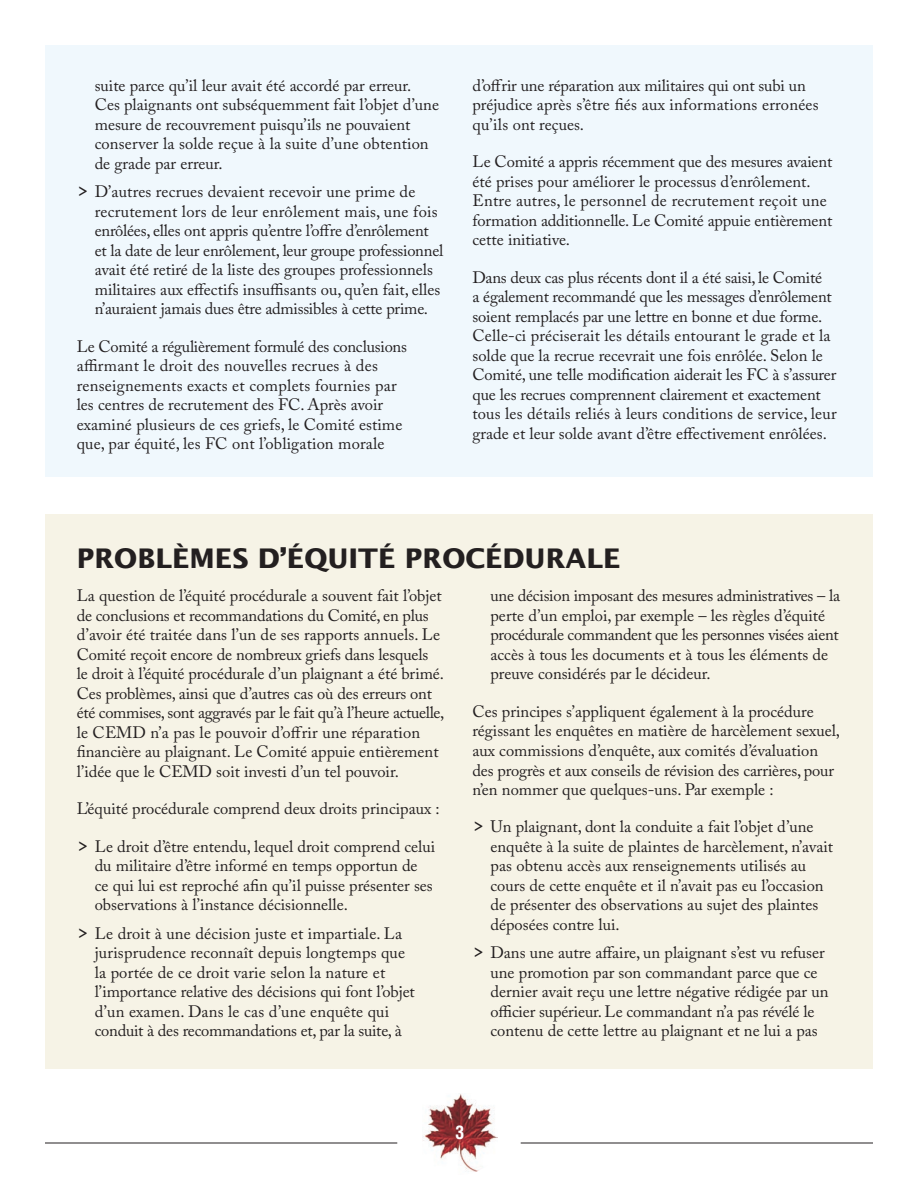
<style>
.page{position:relative;width:918px;height:1188px;background:#fff}
.page>*{position:absolute;margin:0;border:0;box-sizing:border-box;transform-origin:0 0}
.t1{font:700 27px "Lucida Sans Std";color:#231f20}
.t2{font:700 condensed 18px "Helvetica LT Std";color:#fff}
.t3{font:16.5px/19.5px "Adobe Caslon Pro";color:#231f20}
.s1{font-size:24px}
</style>
<div class="page">
<img style="left:423px;top:1094px;width:74px;height:78px">
<hr style="left:45px;top:1143px;width:352px;height:1px;background:#231f20">
<hr style="left:521px;top:1143px;width:352px;height:1px;background:#231f20">
<div style="left:45px;top:515px;width:828px;height:554px;background:#f6f3e6"></div>
<div style="left:45px;top:45px;width:828px;height:432px;background:#f0f8fd"></div>
<p class="t3" style="left:95px;top:75px;width:346px">suite parce qu’il leur avait été accordé par erreur.<br>Ces plaignants ont subséquemment fait l’objet d’une mesure de recouvrement puisqu’ils ne pouvaient conserver la solde reçue à la suite d’une obtention de grade par erreur.</p>
<p class="t3" style="left:95px;top:182px;width:350px;text-indent:-18px"><span class="s1">&gt;</span> D’autres recrues devaient recevoir une prime de recrutement lors de leur enrôlement mais, une fois enrôlées, elles ont appris qu’entre l’offre d’enrôlement et la date de leur enrôlement, leur groupe professionnel avait été retiré de la liste des groupes professionnels militaires aux effectifs insuffisants ou, qu’en fait, elles n’auraient jamais dues être admissibles à cette prime.</p>
<p class="t3" style="left:77px;top:336px;width:332px">Le Comité a régulièrement formulé des conclusions affirmant le droit des nouvelles recrues à des renseignements exacts et complets fournies par les centres de recrutement des FC. Après avoir examiné plusieurs de ces griefs, le Comité estime que, par équité, les FC ont l’obligation morale</p>
<p class="t3" style="left:472px;top:75px;width:348px">d’offrir une réparation aux militaires qui ont subi un préjudice après s’être fiés aux informations erronées qu’ils ont reçues.</p>
<p class="t3" style="left:472px;top:152px;width:361px">Le Comité a appris récemment que des mesures avaient été prises pour améliorer le processus d’enrôlement.<br>Entre autres, le personnel de recrutement reçoit une formation additionnelle. Le Comité appuie entièrement cette initiative.</p>
<p class="t3" style="left:472px;top:267px;width:366px">Dans deux cas plus récents dont il a été saisi, le Comité<br>a également recommandé que les messages d’enrôlement soient remplacés par une lettre en bonne et due forme.<br>Celle-ci préciserait les détails entourant le grade et la solde que la recrue recevrait une fois enrôlée. Selon le Comité, une telle modification aiderait les FC à s’assurer que les recrues comprennent clairement et exactement tous les détails reliés à leurs conditions de service, leur grade et leur solde avant d’être effectivement enrôlées.</p>
<h1 class="t1" style="left:77px;top:543px;width:545px">PROBLÈMES D’ÉQUITÉ PROCÉDURALE</h1>
<p class="t3" style="left:77px;top:586px;width:369px">La question de l’équité procédurale a souvent fait l’objet de conclusions et recommandations du Comité, en plus d’avoir été traitée dans l’un de ses rapports annuels. Le Comité reçoit encore de nombreux griefs dans lesquels<br>le droit à l’équité procédurale d’un plaignant a été brimé.<br>Ces problèmes, ainsi que d’autres cas où des erreurs ont été commises, sont aggravés par le fait qu’à l’heure actuelle, le CEMD n’a pas le pouvoir d’offrir une réparation financière au plaignant. Le Comité appuie entièrement l’idée que le CEMD soit investi d’un tel pouvoir.</p>
<p class="t3" style="left:77px;top:799px;width:364px">L’équité procédurale comprend deux droits principaux :</p>
<p class="t3" style="left:95px;top:837px;width:342px;text-indent:-18px"><span class="s1">&gt;</span> Le droit d’être entendu, lequel droit comprend celui du militaire d’être informé en temps opportun de ce qui lui est reproché afin qu’il puisse présenter ses observations à l’instance décisionnelle.</p>
<p class="t3" style="left:95px;top:924px;width:322px;text-indent:-18px"><span class="s1">&gt;</span> Le droit à une décision juste et impartiale. La jurisprudence reconnaît depuis longtemps que la portée de ce droit varie selon la nature et l’importance relative des décisions qui font l’objet d’un examen. Dans le cas d’une enquête qui conduit à des recommandations et, par la suite, à</p>
<p class="t3" style="left:491px;top:586px;width:351px">une décision imposant des mesures administratives – la perte d’un emploi, par exemple – les règles d’équité procédurale commandent que les personnes visées aient accès à tous les documents et à tous les éléments de preuve considérés par le décideur.</p>
<p class="t3" style="left:473px;top:702px;width:369px">Ces principes s’appliquent également à la procédure régissant les enquêtes en matière de harcèlement sexuel, aux commissions d’enquête, aux comités d’évaluation des progrès et aux conseils de révision des carrières, pour n’en nommer que quelques-uns. Par exemple :</p>
<p class="t3" style="left:491px;top:817px;width:344px;text-indent:-18px"><span class="s1">&gt;</span> Un plaignant, dont la conduite a fait l’objet d’une enquête à la suite de plaintes de harcèlement, n’avait pas obtenu accès aux renseignements utilisés au cours de cette enquête et il n’avait pas eu l’occasion de présenter des observations au sujet des plaintes déposées contre lui.</p>
<p class="t3" style="left:491px;top:943px;width:340px;text-indent:-18px"><span class="s1">&gt;</span> Dans une autre affaire, un plaignant s’est vu refuser une promotion par son commandant parce que ce dernier avait reçu une lettre négative rédigée par un officier supérieur. Le commandant n’a pas révélé le contenu de cette lettre au plaignant et ne lui a pas</p>
<p class="t2" style="left:455px;top:1121px;width:10px">3</p>
</div>
